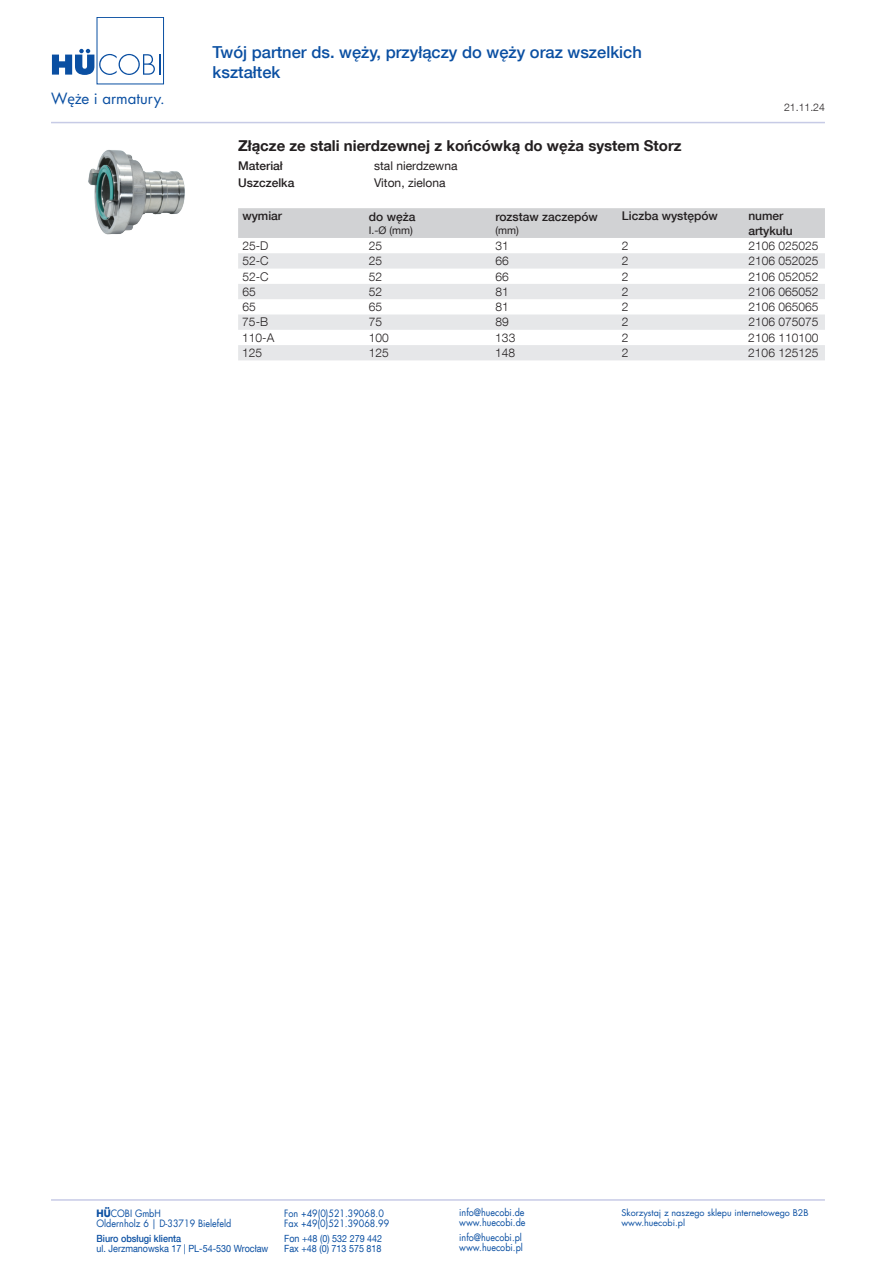
<style>
.page{position:relative;width:893px;height:1263px;background:#fff}
.page>*{position:absolute;margin:0;border:0;box-sizing:border-box;transform-origin:0 0}
.t1{font:500 16.5px/19.8px "Helvetica Neue LT Com";color:#0a4fa2}
.t2{font:15.15px "Futura LT";color:#0a4fa2}
.t3{font:700 15px "Helvetica Neue LT Com";color:#231f20}
.t4{font:300 12px "Helvetica Neue LT Com";color:#231f20}
.t5{font:500 12px/14.4px "Helvetica Neue LT Com";color:#231f20}
.t6{font:12px "Helvetica Neue LT Com";color:#231f20}
.t7{font:10.5px "Helvetica Neue LT Com";color:#231f20}
.t8{font:300 10.5px "Helvetica Neue LT Com";color:#231f20}
.t9{font:9.9px "Futura LT";color:#0a4fa2;scale:.91 1}
.t10{font:9.9px "Helvetica Neue LT Com";color:#0a4fa2;scale:.91 1}
.t11{font:500 9.9px "Helvetica Neue LT Com";color:#0a4fa2;scale:.91 1}
.t12{font:9px "Futura LT";color:#0a4fa2}
.s1{font-family:"Myriad Pro"}
.s2{font-weight:700}
</style>
<div class="page">
<hr style="left:51px;top:122px;width:774px;height:1px;background:#c7cbe6">
<hr style="left:51px;top:1199px;width:774px;height:2px;background:#c7cbe6">
<div style="left:97px;top:17px;width:67px;height:67px;border:1px solid #0a4fa2"></div>
<svg style="left:52px;top:49px;width:108px;height:26px"></svg>
<div style="left:238px;top:208px;width:587px;height:30px;background:#d1d2d4"></div>
<svg style="left:238px;top:253px;width:587px;height:107px;fill:#e6e7e9"></svg>
<img style="left:88px;top:150px;width:97px;height:85px">
<p class="t2" style="left:51px;top:89px;width:115px">W<span class="s1">ęż</span>e i armatury.</p>
<h1 class="t1" style="left:213px;top:42px;width:431px">Twój partner ds. węży, przyłączy do węży oraz wszelkich kształtek</h1>
<p class="t8" style="left:784px;top:101px;width:42px">21.11.24</p>
<p class="t3" style="left:238px;top:136px;width:445px">Złącze ze stali nierdzewnej z końcówką do węża system Storz</p>
<p class="t5" style="left:238px;top:158px;width:46px">Materiał</p>
<p class="t6" style="left:374px;top:158px;width:85px">stal nierdzewna</p>
<p class="t5" style="left:238px;top:175px;width:58px">Uszczelka</p>
<p class="t6" style="left:374px;top:175px;width:73px">Viton, zielona</p>
<p class="t5" style="left:242px;top:209px;width:41px">wymiar</p>
<p class="t5" style="left:369px;top:209px;width:48px">do węża</p>
<p class="t7" style="left:369px;top:223px;width:45px">I.-Ø (mm)</p>
<p class="t5" style="left:622px;top:209px;width:98px">Liczba występów</p>
<p class="t5" style="left:748px;top:209px;width:46px">numer artykułu</p>
<p class="t5" style="left:495px;top:209px;width:104px">rozstaw zaczepów</p>
<p class="t7" style="left:495px;top:223px;width:25px">(mm)</p>
<p class="t4" style="left:242px;top:238px;width:28px">25-D</p>
<p class="t4" style="left:369px;top:238px;width:15px">25</p>
<p class="t4" style="left:495px;top:238px;width:15px">31</p>
<p class="t4" style="left:622px;top:238px;width:8px">2</p>
<p class="t4" style="left:748px;top:238px;width:72px">2106 025025</p>
<p class="t4" style="left:242px;top:254px;width:28px">52-C</p>
<p class="t4" style="left:369px;top:254px;width:15px">25</p>
<p class="t4" style="left:495px;top:254px;width:15px">66</p>
<p class="t4" style="left:622px;top:254px;width:8px">2</p>
<p class="t4" style="left:748px;top:254px;width:72px">2106 052025</p>
<p class="t4" style="left:242px;top:269px;width:28px">52-C</p>
<p class="t4" style="left:369px;top:269px;width:15px">52</p>
<p class="t4" style="left:495px;top:269px;width:15px">66</p>
<p class="t4" style="left:622px;top:269px;width:8px">2</p>
<p class="t4" style="left:748px;top:269px;width:72px">2106 052052</p>
<p class="t4" style="left:242px;top:284px;width:15px">65</p>
<p class="t4" style="left:369px;top:284px;width:15px">52</p>
<p class="t4" style="left:495px;top:284px;width:15px">81</p>
<p class="t4" style="left:622px;top:284px;width:8px">2</p>
<p class="t4" style="left:748px;top:284px;width:72px">2106 065052</p>
<p class="t4" style="left:242px;top:300px;width:15px">65</p>
<p class="t4" style="left:369px;top:300px;width:15px">65</p>
<p class="t4" style="left:495px;top:300px;width:15px">81</p>
<p class="t4" style="left:622px;top:300px;width:8px">2</p>
<p class="t4" style="left:748px;top:300px;width:72px">2106 065065</p>
<p class="t4" style="left:242px;top:315px;width:27px">75-B</p>
<p class="t4" style="left:369px;top:315px;width:15px">75</p>
<p class="t4" style="left:495px;top:315px;width:15px">89</p>
<p class="t4" style="left:622px;top:315px;width:8px">2</p>
<p class="t4" style="left:748px;top:315px;width:72px">2106 075075</p>
<p class="t4" style="left:242px;top:330px;width:34px">110-A</p>
<p class="t4" style="left:369px;top:330px;width:22px">100</p>
<p class="t4" style="left:495px;top:330px;width:22px">133</p>
<p class="t4" style="left:622px;top:330px;width:8px">2</p>
<p class="t4" style="left:748px;top:330px;width:72px">2106 110100</p>
<p class="t4" style="left:242px;top:345px;width:22px">125</p>
<p class="t4" style="left:369px;top:345px;width:22px">125</p>
<p class="t4" style="left:495px;top:345px;width:22px">148</p>
<p class="t4" style="left:622px;top:345px;width:8px">2</p>
<p class="t4" style="left:748px;top:345px;width:72px">2106 125125</p>
<p class="t9" style="left:97px;top:1207px;width:72px"><span class="s2">HÜ</span>COBI GmbH</p>
<p class="t9" style="left:284px;top:1207px;width:111px">Fon +49(0)521.39068.0</p>
<p class="t9" style="left:459px;top:1206px;width:73px">info@huecobi.de</p>
<p class="t12" style="left:621px;top:1207px;width:189px">Skorzystaj z naszego sklepu internetowego B2B</p>
<p class="t9" style="left:97px;top:1217px;width:150px">Oldernholz 6 | D-33719 Bielefeld</p>
<p class="t9" style="left:284px;top:1217px;width:117px">Fax +49(0)521.39068.99</p>
<p class="t9" style="left:459px;top:1216px;width:74px">www.huecobi.de</p>
<p class="t12" style="left:621px;top:1217px;width:65px">www.huecobi.pl</p>
<p class="t11" style="left:97px;top:1232px;width:95px">Biuro obsługi klienta</p>
<p class="t10" style="left:284px;top:1232px;width:109px">Fon +48 (0) 532 279 442</p>
<p class="t9" style="left:459px;top:1231px;width:70px">info@huecobi.pl</p>
<p class="t10" style="left:97px;top:1242px;width:190px">ul. Jerzmanowska 17 | PL-54-530 Wrocław</p>
<p class="t10" style="left:284px;top:1242px;width:108px">Fax +48 (0) 713 575 818</p>
<p class="t9" style="left:459px;top:1241px;width:71px">www.huecobi.pl</p>
</div>
